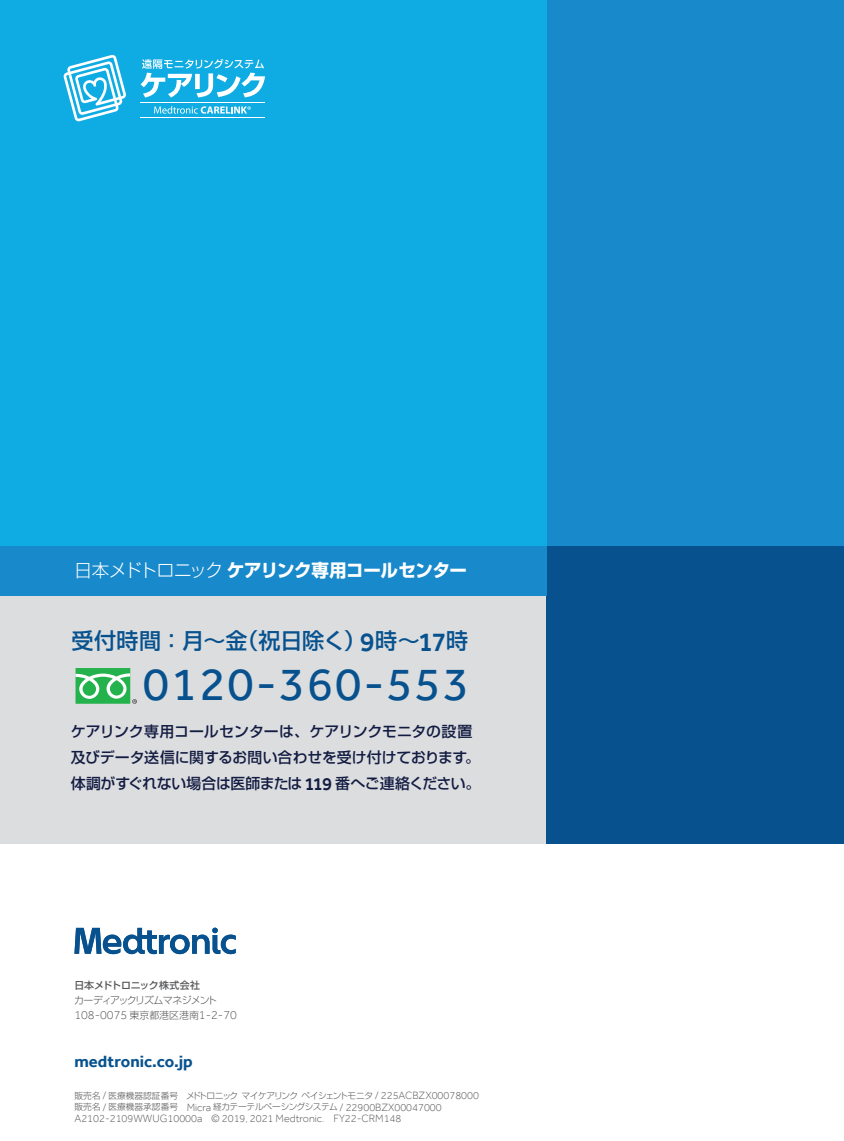
<style>
.page{position:relative;width:844px;height:1141px;background:#fff}
.page>*{position:absolute;margin:0;border:0;box-sizing:border-box;transform-origin:0 0}
.t1{font:48.12px "Effra";letter-spacing:.04em;color:#07528e}
.t2{font:500 22.05px "Shin Go Pro";color:#07528e}
.t3{font:700 17.85px "Shin Go Pro";letter-spacing:-.02em;color:#fff}
.t4{font:700 16.8px "Effra";color:#07528e}
.t5{font:500 14.88px/26.1px "Shin Go Pro";letter-spacing:-.01em;color:#131c42}
.t6{font:300 12.42px "Effra";color:#57585a}
.t7{font:300 10.85px "Effra";color:#57585a}
.t8{font:300 9.97px "Shin Go Pro";letter-spacing:-.1em;color:#57585a}
.t9{font:500 9.97px "Shin Go Pro";letter-spacing:-.015em;color:#57585a}
.t10{font:300 8.75px "Shin Go Pro";letter-spacing:-.035em;color:#57585a}
.t11{font:300 8.75px "Shin Go Pro";letter-spacing:-.015em;color:#57585a}
.s1{font-weight:300}
.s2{font-family:"Effra";font-size:27.65px}
.s3{font-family:"Effra";font-size:18.55px}
.s4{font-family:"Shin Go Pro";font-size:9.97px}
.s5{font-family:"Effra";font-size:10.85px}
</style>
<div class="page">
<div style="left:0;top:595px;width:546px;height:248px;background:#dcdddf"></div>
<div style="left:546px;top:0;width:297px;height:546px;background:#1889cb"></div>
<div style="left:0;top:0;width:546px;height:546px;background:#0face3"></div>
<div style="left:546px;top:546px;width:297px;height:297px;background:#07528e"></div>
<div style="left:0;top:546px;width:546px;height:49px;background:#1889cb"></div>
<svg style="left:63px;top:55px;width:63px;height:67px"></svg>
<svg style="left:140px;top:59px;width:125px;height:39px"></svg>
<svg style="left:154px;top:106px;width:97px;height:8px"></svg>
<hr style="left:140px;top:102px;width:125px;height:1px;background:#fff">
<hr style="left:140px;top:117px;width:125px;height:1px;background:#fff">
<svg style="left:74px;top:928px;width:162px;height:26px"></svg>
<div style="left:75px;top:668px;width:55px;height:36px;background:#23b24b"></div>
<svg style="left:75px;top:673px;width:62px;height:31px"></svg>
<p class="t3" style="left:74px;top:556px;width:394px"><span class="s1">日本メドトロニック</span>ケアリンク専用コールセンター</p>
<p class="t2" style="left:71px;top:623px;width:398px">受付時間：月～金（祝日除く）<span class="s2">9</span>時～<span class="s2">17</span>時</p>
<p class="t1" style="left:143px;top:656px;width:327px">0120-360-553</p>
<p class="t5" style="left:71px;top:716px;width:411px">ケアリンク専用コールセンターは、ケアリンクモニタの設置及びデータ送信に関するお問い合わせを受け付けております。体調がすぐれない場合は医師または <span class="s3">119</span> 番へご連絡ください。</p>
<p class="t9" style="left:74px;top:977px;width:127px">日本メドトロニック株式会社</p>
<p class="t8" style="left:74px;top:992px;width:144px">カーディアックリズムマネジメント</p>
<p class="t6" style="left:74px;top:1008px;width:164px">108-0075 <span class="s4">東京都港区港南</span>1-2-70</p>
<p class="t4" style="left:74px;top:1051px;width:120px">medtronic.co.jp</p>
<p class="t10" style="left:74px;top:1088px;width:406px">販売名 <span class="s5">/</span> 医療機器認証番号　メドトロニック マイケアリンク ペイシェントモニタ <span class="s5">/ 225ACBZX00078000</span></p>
<p class="t11" style="left:74px;top:1100px;width:368px">販売名 <span class="s5">/</span> 医療機器承認番号　<span class="s5">Micra</span> 経カテーテルペーシングシステム <span class="s5">/ 22900BZX00047000</span></p>
<p class="t7" style="left:74px;top:1113px;width:328px">A2102-2109WWUG10000a © 2019, 2021 Medtronic. FY22-CRM148</p>
</div>
